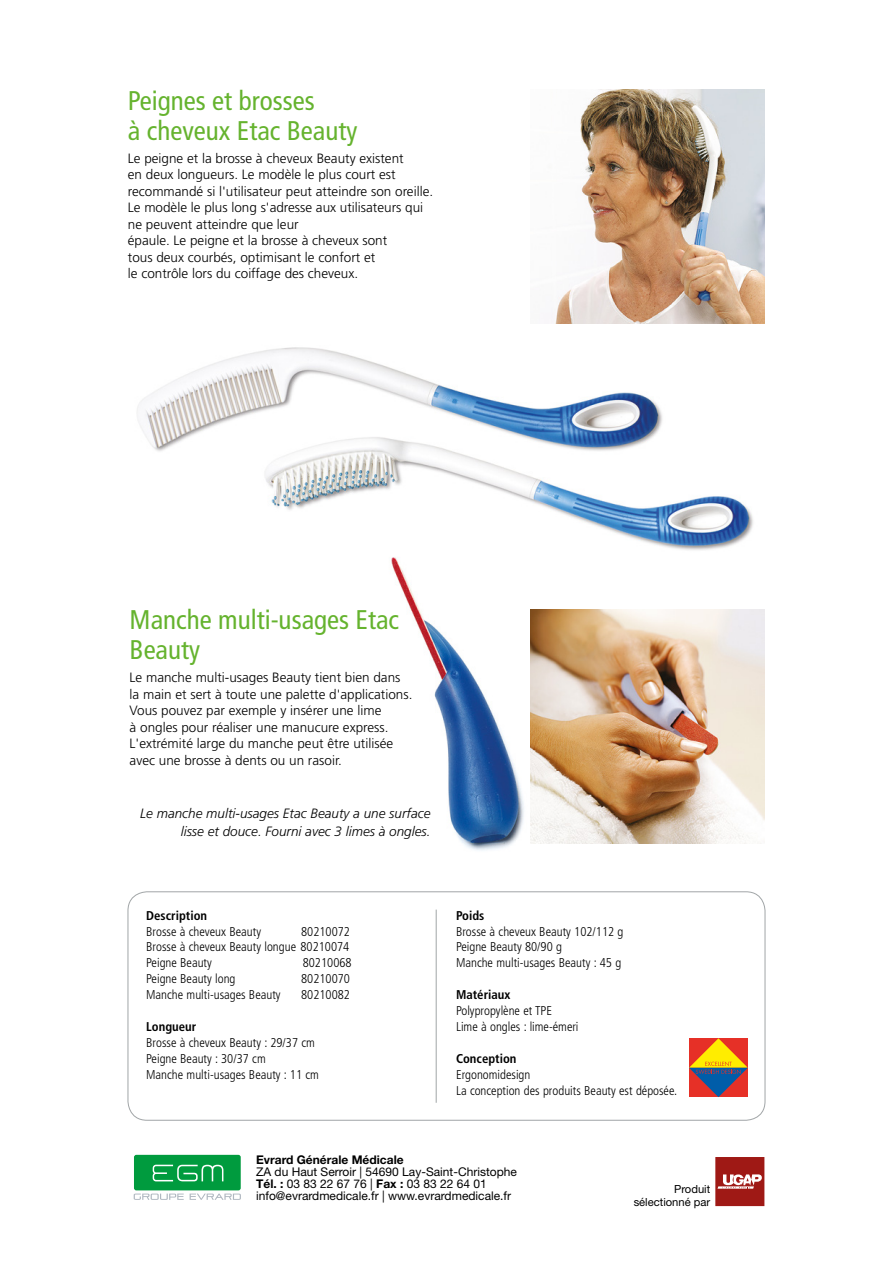
<style>
.page{position:relative;width:893px;height:1263px;background:#fff}
.page>*{position:absolute;margin:0;border:0;box-sizing:border-box;transform-origin:0 0}
.t1{font:condensed 27px/30px "Frutiger LT Pro";color:#65b32e}
.t2{font:300 13.5px/16.5px "Frutiger LT Pro";color:#000}
.t3{font:italic 300 13.5px/18px "Frutiger LT Pro";color:#000;text-align:right}
.t4{font:300 condensed 12.75px/15.9px "Frutiger LT Pro";color:#000}
.t5{font:700 condensed 12.75px "Frutiger LT Pro";color:#000}
.t6{font:12px/12px "Helvetica Neue";color:#000}
.t7{font:700 12px "Helvetica Neue";color:#000}
.t8{font:11.25px/13.5px "Helvetica Neue";color:#000;text-align:right}
.s1{font-weight:700}
</style>
<div class="page">
<div style="left:134px;top:1155px;width:107px;height:35px;background:#009b3e;border-radius:2px"></div>
<svg style="left:153px;top:1165px;width:70px;height:16px"></svg>
<svg style="left:134px;top:1193px;width:50px;height:7px"></svg>
<svg style="left:190px;top:1193px;width:51px;height:7px"></svg>
<img style="left:391px;top:557px;width:133px;height:294px">
<hr style="left:436px;top:909px;width:1px;height:194px;background:#a1a5a7">
<div style="left:128px;top:891px;width:637px;height:229px;border:1px solid #a1a5a7;border-radius:19px"></div>
<img style="left:530px;top:609px;width:234px;height:234px">
<img style="left:552px;top:89px;width:212px;height:234px">
<svg style="left:689px;top:1038px;width:59px;height:59px"></svg>
<img style="left:137px;top:347px;width:616px;height:203px">
<svg style="left:715px;top:1157px;width:49px;height:49px"></svg>
<h1 class="t1" style="left:128px;top:85px;width:231px">Peignes et brosses<br>à cheveux Etac Beauty</h1>
<p class="t2" style="left:128px;top:150px;width:307px">Le peigne et la brosse à cheveux Beauty existent<br>en deux longueurs. Le modèle le plus court est recommandé si l'utilisateur peut atteindre son oreille.<br>Le modèle le plus long s'adresse aux utilisateurs qui ne peuvent atteindre que leur<br>épaule. Le peigne et la brosse à cheveux sont<br>tous deux courbés, optimisant le confort et<br>le contrôle lors du coiffage des cheveux.</p>
<h1 class="t1" style="left:130px;top:605px;width:271px">Manche multi-usages Etac<br>Beauty</h1>
<p class="t2" style="left:130px;top:669px;width:284px">Le manche multi-usages Beauty tient bien dans la main et sert à toute une palette d'applications.<br>Vous pouvez par exemple y insérer une lime<br>à ongles pour réaliser une manucure express.<br>L'extrémité large du manche peut être utilisée avec une brosse à dents ou un rasoir.</p>
<p class="t3" style="left:140px;top:804px;width:292px">Le manche multi-usages Etac Beauty a une surface lisse et douce. Fourni avec 3 limes à ongles.</p>
<p class="t5" style="left:146px;top:908px;width:62px">Description</p>
<p class="t4" style="left:146px;top:923px;width:116px">Brosse à cheveux Beauty</p>
<p class="t4" style="left:146px;top:923px;width:205px;text-align:justify;text-indent:155px">80210072<br>Brosse à cheveux Beauty longue 80210074<br>Peigne Beauty</p>
<p class="t4" style="left:303px;top:955px;width:50px">80210068</p>
<p class="t4" style="left:146px;top:971px;width:91px">Peigne Beauty long</p>
<p class="t4" style="left:301px;top:971px;width:50px">80210070</p>
<p class="t4" style="left:146px;top:987px;width:136px">Manche multi-usages Beauty</p>
<p class="t4" style="left:301px;top:987px;width:50px">80210082</p>
<p class="t5" style="left:146px;top:1019px;width:52px">Longueur</p>
<p class="t4" style="left:146px;top:1035px;width:174px">Brosse à cheveux Beauty : 29/37 cm<br>Peigne Beauty : 30/37 cm<br>Manche multi-usages Beauty : 11 cm</p>
<p class="t5" style="left:456px;top:908px;width:30px">Poids</p>
<p class="t4" style="left:456px;top:923px;width:169px">Brosse à cheveux Beauty 102/112 g<br>Peigne Beauty 80/90 g<br>Manche multi-usages Beauty : 45 g</p>
<p class="t5" style="left:456px;top:987px;width:56px">Matériaux</p>
<p class="t4" style="left:456px;top:1003px;width:124px">Polypropylène et TPE<br>Lime à ongles : lime-émeri</p>
<p class="t5" style="left:456px;top:1051px;width:62px">Conception</p>
<p class="t4" style="left:456px;top:1067px;width:223px">Ergonomidesign<br>La conception des produits Beauty est déposée.</p>
<p class="t7" style="left:256px;top:1152px;width:149px">Evrard Générale Médicale</p>
<p class="t6" style="left:256px;top:1165px;width:262px">ZA du Haut Serroir | 54690 Lay-Saint-Christophe<br><span class="s1">Tél. :</span> 03 83 22 67 76 | <span class="s1">Fax :</span> 03 83 22 64 01 info@evrardmedicale.fr | www.evrardmedicale.fr</p>
<p class="t8" style="left:634px;top:1182px;width:78px">Produit sélectionné par</p>
</div>
